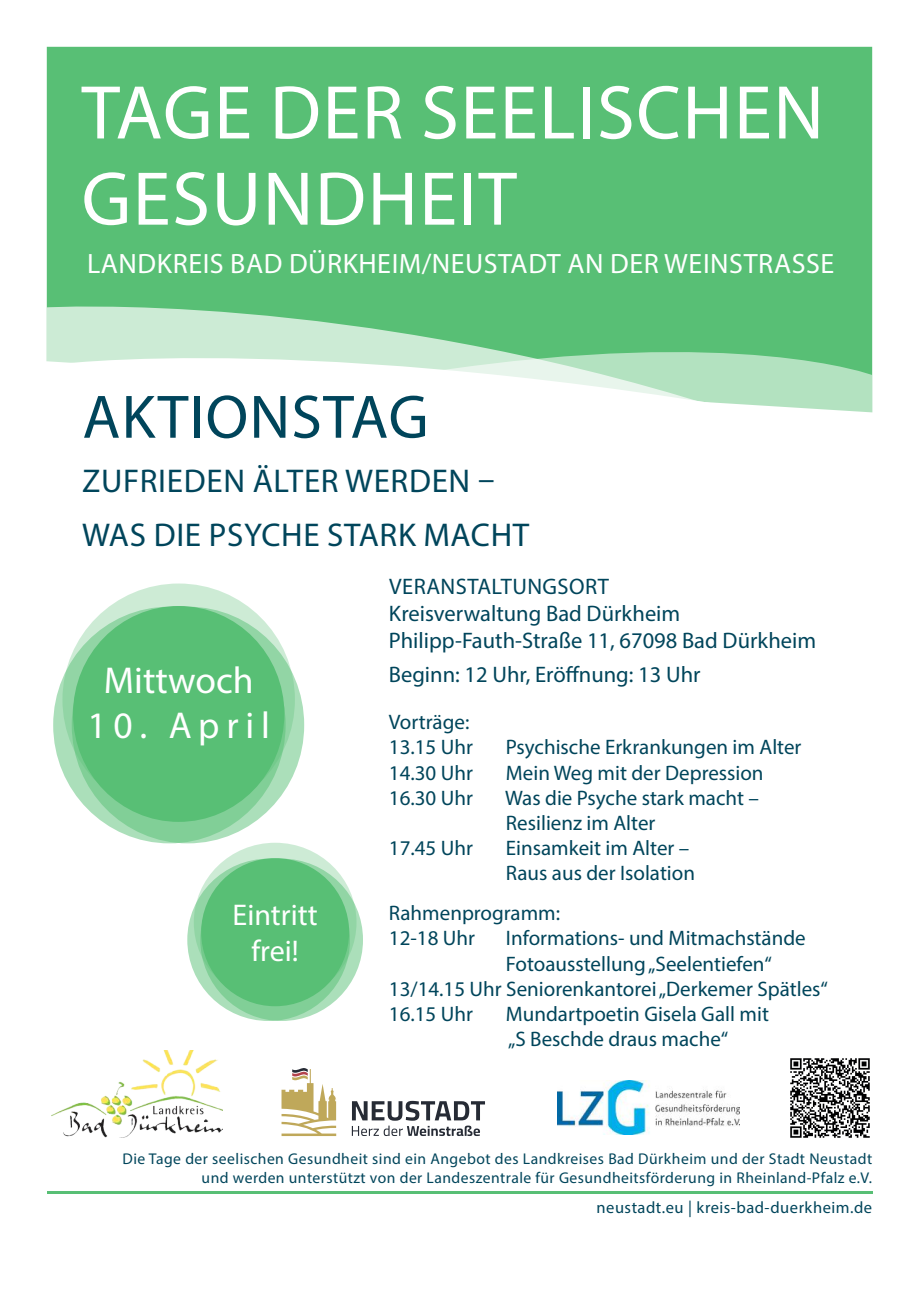
<style>
.page{position:relative;width:919px;height:1289px;background:#fff}
.page>*{position:absolute;margin:0;border:0;box-sizing:border-box;transform-origin:0 0}
.t1{font:76.8px/86.1px "Myriad Pro";letter-spacing:.02em;color:#fff}
.t2{font:61.8px "Myriad Pro";letter-spacing:.02em;color:#00455b}
.t3{font:37.5px "Myriad Pro";letter-spacing:.01em;color:#fff}
.t4{font:33px/54px "Myriad Pro";letter-spacing:.02em;color:#00455b}
.t5{font:30px/36px "Myriad Pro";color:#fff;text-align:center}
.t6{font:28.05px "Myriad Pro";letter-spacing:.02em;color:#fff}
.t7{font:22.5px/27px "Myriad Pro";color:#00455b}
.t8{font:21px/25.2px "Myriad Pro";color:#00455b}
.t9{font:16.5px "Myriad Pro";letter-spacing:.03em;color:#00455b}
.t10{font:15.6px/18.8px "Myriad Pro";letter-spacing:.03em;color:#00455b;text-align:right}
</style>
<div class="page">
<div style="left:47px;top:47px;width:825px;height:279px;background:#58bf75"></div>
<svg style="left:47px;top:300px;width:754px;height:26px;background:#70c889"></svg>
<svg style="left:47px;top:326px;width:825px;height:87px"></svg>
<img style="left:51px;top:1050px;width:172px;height:87px">
<svg style="left:53px;top:606px;width:232px;height:237px;background:#abdfba"></svg>
<svg style="left:72px;top:606px;width:232px;height:237px;background:#90d4a4"></svg>
<svg style="left:62px;top:583px;width:233px;height:232px;background:#b1e0be"></svg>
<div style="left:73px;top:606px;width:211px;height:215px;background:#58bf75;border-radius:50%"></div>
<hr style="left:47px;top:1191px;width:825px;height:3px;background:#58bf75">
<svg style="left:352px;top:1100px;width:133px;height:35px"></svg>
<svg style="left:281px;top:1068px;width:55px;height:67px"></svg>
<svg style="left:187px;top:858px;width:163px;height:162px"></svg>
<svg style="left:200px;top:858px;width:163px;height:162px;background:#91d5a4"></svg>
<svg style="left:194px;top:842px;width:162px;height:160px;background:#b2e1bf"></svg>
<div style="left:201px;top:858px;width:148px;height:148px;background:#58bf75;border-radius:50%"></div>
<img style="left:557px;top:1080px;width:182px;height:54px">
<img style="left:790px;top:1058px;width:80px;height:80px">
<h1 class="t1" style="left:82px;top:68px;width:743px">TAGE DER SEELISCHEN<br>GESUNDHEIT</h1>
<h3 class="t6" style="left:87px;top:246px;width:748px">LANDKREIS BAD DÜRKHEIM/NEUSTADT AN DER WEINSTRASSE</h3>
<h2 class="t2" style="left:82px;top:379px;width:347px">AKTIONSTAG</h2>
<h3 class="t4" style="left:82px;top:453px;width:448px">ZUFRIEDEN ÄLTER WERDEN –<br>WAS DIE PSYCHE STARK MACHT</h3>
<h3 class="t3" style="left:104px;top:657px;width:151px">Mittwoch</h3>
<h3 class="t3" style="left:87px;top:702px;width:184px">10. April</h3>
<h3 class="t5" style="left:232px;top:896px;width:87px">Eintritt frei!</h3>
<p class="t7" style="left:389px;top:572px;width:429px">VERANSTALTUNGSORT<br>Kreisverwaltung Bad Dürkheim<br>Philipp-Fauth-Straße 11, 67098 Bad Dürkheim</p>
<p class="t7" style="left:389px;top:661px;width:313px">Beginn: 12 Uhr, Eröffnung: 13 Uhr</p>
<p class="t8" style="left:389px;top:709px;width:85px">Vorträge:<br>13.15 Uhr</p>
<p class="t8" style="left:506px;top:734px;width:297px">Psychische Erkrankungen im Alter</p>
<p class="t8" style="left:389px;top:759px;width:85px">14.30 Uhr</p>
<p class="t8" style="left:506px;top:759px;width:259px">Mein Weg mit der Depression</p>
<p class="t8" style="left:389px;top:784px;width:85px">16.30 Uhr</p>
<p class="t8" style="left:505px;top:784px;width:255px">Was die Psyche stark macht –<br>Resilienz im Alter</p>
<p class="t8" style="left:389px;top:835px;width:85px">17.45 Uhr</p>
<p class="t8" style="left:506px;top:835px;width:191px">Einsamkeit im Alter –<br>Raus aus der Isolation</p>
<p class="t8" style="left:389px;top:900px;width:173px">Rahmenprogramm:<br>12-18 Uhr</p>
<p class="t8" style="left:506px;top:925px;width:301px">Informations- und Mitmachstände</p>
<p class="t8" style="left:506px;top:950px;width:267px">Fotoausstellung „Seelentiefen“</p>
<p class="t8" style="left:389px;top:975px;width:440px">13/14.15 Uhr Seniorenkantorei „Derkemer Spätles“</p>
<p class="t8" style="left:389px;top:1000px;width:85px">16.15 Uhr</p>
<p class="t8" style="left:506px;top:1000px;width:264px">Mundartpoetin Gisela Gall mit „S Beschde draus mache“</p>
<p class="t10" style="left:122px;top:1148px;width:751px">Die Tage der seelischen Gesundheit sind ein Angebot des Landkreises Bad Dürkheim und der Stadt Neustadt und werden unterstützt von der Landeszentrale für Gesundheitsförderung in Rheinland-Pfalz e.V.</p>
<p class="t9" style="left:596px;top:1197px;width:277px">neustadt.eu | kreis-bad-duerkheim.de</p>
</div>
